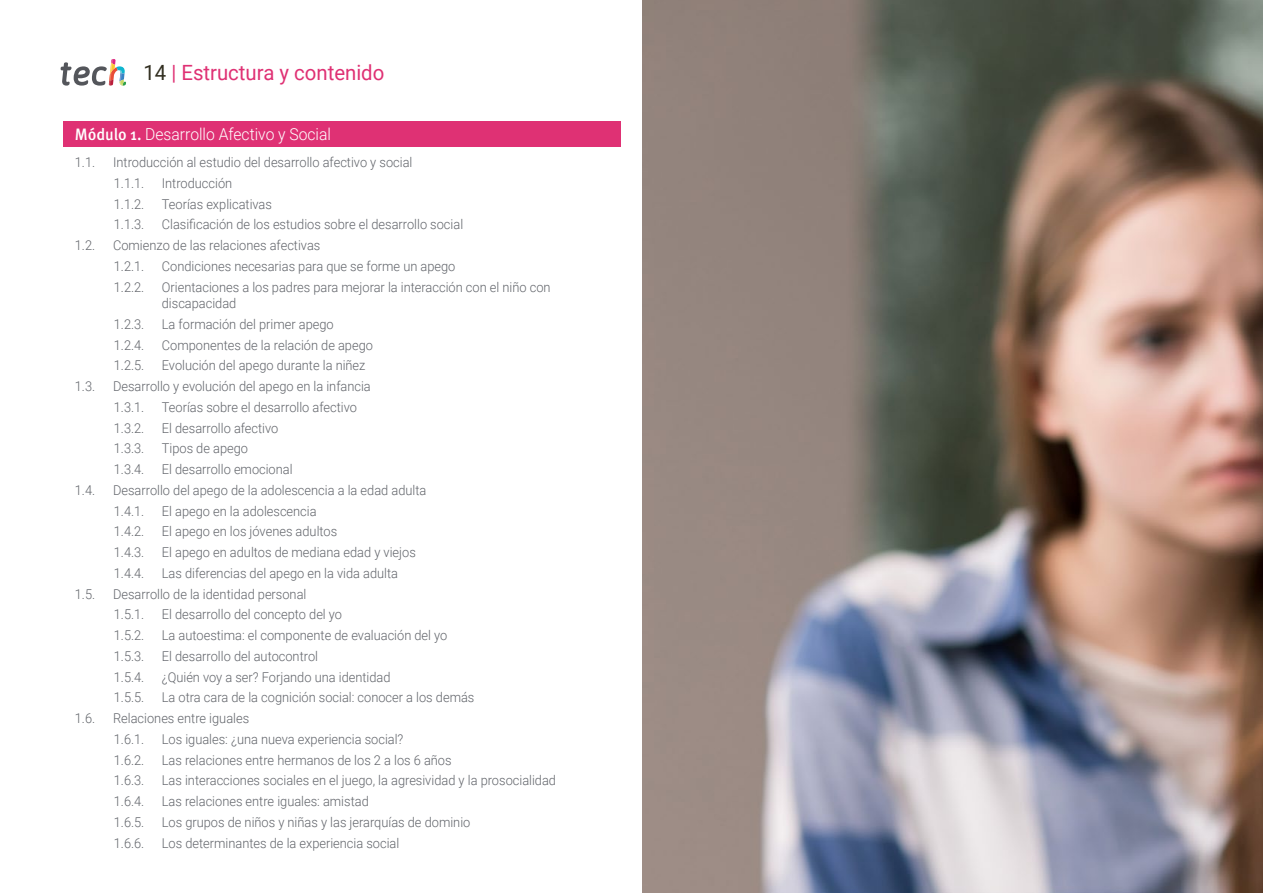
<style>
.page{position:relative;width:1263px;height:893px;background:#fff}
.page>*{position:absolute;margin:0;border:0;box-sizing:border-box;transform-origin:0 0}
.t1{font:21px "Roboto";color:#df3174}
.t2{font:300 16.5px "Roboto";color:#fff;scale:.95 1}
.t3{font:300 13.5px/20.7px "Roboto";color:#61646a;scale:.95 1}
.s1{color:#312e20}
.s2{font-family:"Meta Pro";font-weight:500}
</style>
<div class="page">
<div style="left:64px;top:121px;width:557px;height:25px;background:#df3174"></div>
<svg style="left:61px;top:59px;width:65px;height:27px"></svg>
<img style="left:642px;top:0;width:621px;height:893px">
<h1 class="t1" style="left:144px;top:57px;width:242px"><span class="s1">14</span> | Estructura y contenido</h1>
<p class="t2" style="left:75px;top:123px;width:271px"><span class="s2">Módulo 1.</span> Desarrollo Afectivo y Social</p>
<p class="t3" style="left:75px;top:151px;width:23px">1.1.</p>
<p class="t3" style="left:113px;top:151px;width:317px">Introducción al estudio del desarrollo afectivo y social<br>1.1.1.</p>
<p class="t3" style="left:162px;top:172px;width:76px">Introducción</p>
<p class="t3" style="left:114px;top:193px;width:34px">1.1.2.</p>
<p class="t3" style="left:162px;top:193px;width:117px">Teorías explicativas</p>
<p class="t3" style="left:114px;top:214px;width:34px">1.1.3.</p>
<p class="t3" style="left:162px;top:214px;width:319px">Clasificación de los estudios sobre el desarrollo social</p>
<p class="t3" style="left:75px;top:234px;width:23px">1.2.</p>
<p class="t3" style="left:113px;top:234px;width:220px">Comienzo de las relaciones afectivas<br>1.2.1.</p>
<p class="t3" style="left:162px;top:255px;width:311px">Condiciones necesarias para que se forme un apego</p>
<p class="t3" style="left:114px;top:276px;width:34px">1.2.2.</p>
<p class="t3" style="left:162px;top:278px;width:411px;line-height:16.5px">Orientaciones a los padres para mejorar la interacción con el niño con discapacidad</p>
<p class="t3" style="left:114px;top:313px;width:34px">1.2.3.</p>
<p class="t3" style="left:162px;top:313px;width:182px">La formación del primer apego</p>
<p class="t3" style="left:114px;top:334px;width:34px">1.2.4.</p>
<p class="t3" style="left:162px;top:334px;width:224px">Componentes de la relación de apego</p>
<p class="t3" style="left:114px;top:355px;width:34px">1.2.5.</p>
<p class="t3" style="left:162px;top:355px;width:216px">Evolución del apego durante la niñez</p>
<p class="t3" style="left:75px;top:375px;width:23px">1.3.</p>
<p class="t3" style="left:113px;top:375px;width:273px">Desarrollo y evolución del apego en la infancia<br>1.3.1.</p>
<p class="t3" style="left:162px;top:396px;width:207px">Teorías sobre el desarrollo afectivo</p>
<p class="t3" style="left:114px;top:417px;width:34px">1.3.2.</p>
<p class="t3" style="left:162px;top:417px;width:124px">El desarrollo afectivo</p>
<p class="t3" style="left:114px;top:438px;width:34px">1.3.3.</p>
<p class="t3" style="left:162px;top:438px;width:92px">Tipos de apego</p>
<p class="t3" style="left:114px;top:458px;width:34px">1.3.4.</p>
<p class="t3" style="left:162px;top:458px;width:139px">El desarrollo emocional</p>
<p class="t3" style="left:75px;top:479px;width:23px">1.4.</p>
<p class="t3" style="left:113px;top:479px;width:331px">Desarrollo del apego de la adolescencia a la edad adulta<br>1.4.1.</p>
<p class="t3" style="left:162px;top:500px;width:164px">El apego en la adolescencia</p>
<p class="t3" style="left:114px;top:521px;width:34px">1.4.2.</p>
<p class="t3" style="left:162px;top:521px;width:186px">El apego en los jóvenes adultos</p>
<p class="t3" style="left:114px;top:541px;width:34px">1.4.3.</p>
<p class="t3" style="left:162px;top:541px;width:269px">El apego en adultos de mediana edad y viejos</p>
<p class="t3" style="left:114px;top:562px;width:34px">1.4.4.</p>
<p class="t3" style="left:162px;top:562px;width:250px">Las diferencias del apego en la vida adulta</p>
<p class="t3" style="left:75px;top:583px;width:23px">1.5.</p>
<p class="t3" style="left:113px;top:583px;width:205px">Desarrollo de la identidad personal<br>1.5.1.</p>
<p class="t3" style="left:162px;top:604px;width:191px">El desarrollo del concepto del yo</p>
<p class="t3" style="left:114px;top:624px;width:34px">1.5.2.</p>
<p class="t3" style="left:162px;top:624px;width:302px">La autoestima: el componente de evaluación del yo</p>
<p class="t3" style="left:114px;top:645px;width:34px">1.5.3.</p>
<p class="t3" style="left:162px;top:645px;width:166px">El desarrollo del autocontrol</p>
<p class="t3" style="left:114px;top:666px;width:34px">1.5.4.</p>
<p class="t3" style="left:162px;top:666px;width:242px">¿Quién voy a ser? Forjando una identidad</p>
<p class="t3" style="left:114px;top:687px;width:34px">1.5.5.</p>
<p class="t3" style="left:162px;top:687px;width:330px">La otra cara de la cognición social: conocer a los demás</p>
<p class="t3" style="left:75px;top:707px;width:23px">1.6.</p>
<p class="t3" style="left:113px;top:707px;width:145px">Relaciones entre iguales<br>1.6.1.</p>
<p class="t3" style="left:162px;top:728px;width:256px">Los iguales: ¿una nueva experiencia social?</p>
<p class="t3" style="left:114px;top:749px;width:34px">1.6.2.</p>
<p class="t3" style="left:162px;top:749px;width:307px">Las relaciones entre hermanos de los 2 a los 6 años</p>
<p class="t3" style="left:114px;top:770px;width:34px">1.6.3.</p>
<p class="t3" style="left:162px;top:770px;width:416px">Las interacciones sociales en el juego, la agresividad y la prosocialidad</p>
<p class="t3" style="left:114px;top:790px;width:34px">1.6.4.</p>
<p class="t3" style="left:162px;top:790px;width:219px">Las relaciones entre iguales: amistad</p>
<p class="t3" style="left:114px;top:811px;width:34px">1.6.5.</p>
<p class="t3" style="left:162px;top:811px;width:326px">Los grupos de niños y niñas y las jerarquías de dominio</p>
<p class="t3" style="left:114px;top:832px;width:34px">1.6.6.</p>
<p class="t3" style="left:162px;top:832px;width:251px">Los determinantes de la experiencia social</p>
</div>
